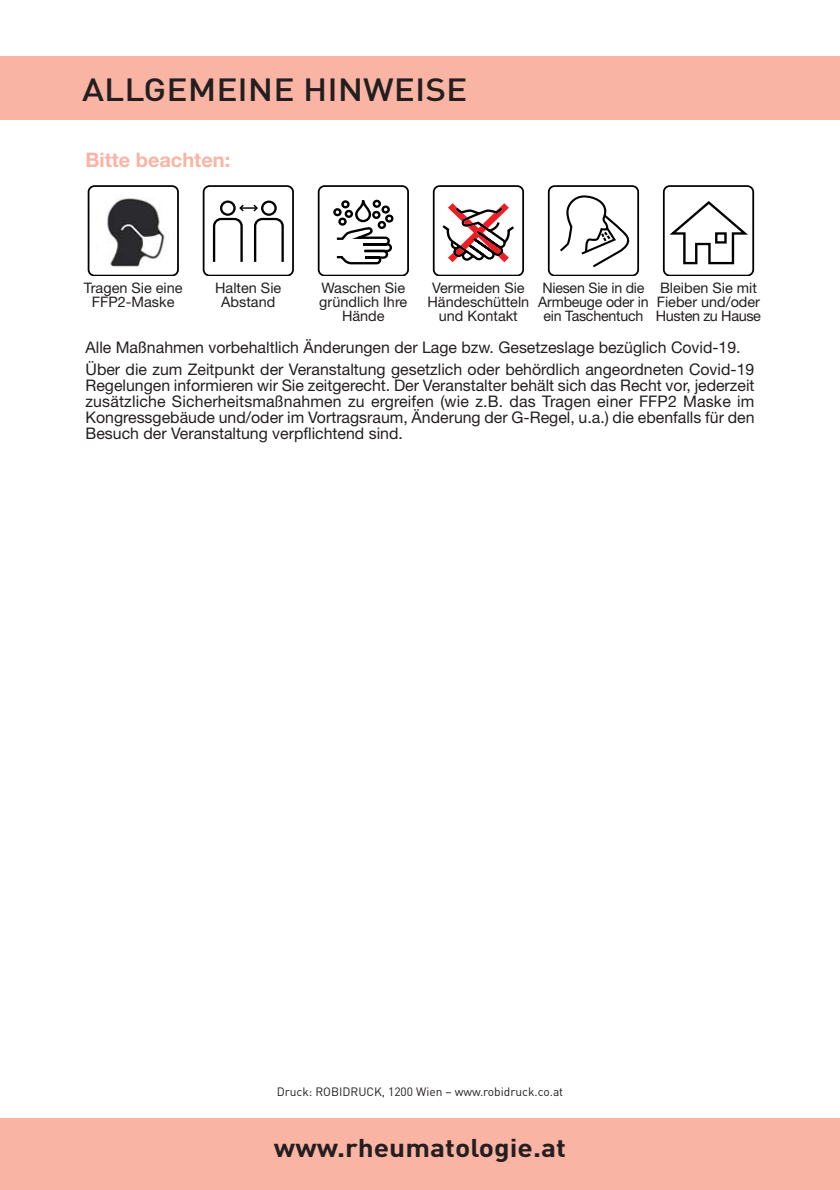
<style>
.page{position:relative;width:840px;height:1190px;background:#fff}
.page>*{position:absolute;margin:0;border:0;box-sizing:border-box;transform-origin:0 0}
.t1{font:500 31.8px "DIN";color:#231f20;scale:1.11 1}
.t2{font:700 25.4px "DIN";color:#231f20;scale:1.11 1}
.t3{font:700 20px "Helvetica Neue";color:#f9b4a3}
.t4{font:16px/16px "Helvetica Neue";color:#231f20}
.t5{font:14.4px/14px "Helvetica Neue";color:#231f20;text-align:center}
.t6{font:12px "DIN";color:#231f20}
</style>
<div class="page">
<div style="left:0;top:56px;width:840px;height:64px;background:#f9b4a3"></div>
<div style="left:0;top:1118px;width:840px;height:72px;background:#f9b4a3"></div>
<div style="left:88px;top:185px;width:91px;height:91px;border:2px solid #000;border-radius:6px"></div>
<div style="left:203px;top:185px;width:91px;height:91px;border:2px solid #000;border-radius:6px"></div>
<div style="left:261px;top:201px;width:16px;height:15px;border:2px solid #000;border-radius:50%"></div>
<div style="left:220px;top:201px;width:16px;height:15px;border:2px solid #000;border-radius:50%"></div>
<svg style="left:212px;top:203px;width:72px;height:59px"></svg>
<div style="left:318px;top:185px;width:91px;height:91px;border:2px solid #000;border-radius:6px"></div>
<svg style="left:336px;top:227px;width:56px;height:38px"></svg>
<div style="left:338px;top:218px;width:9px;height:8px;border:2px solid #000;border-radius:50%"></div>
<div style="left:333px;top:208px;width:9px;height:8px;border:2px solid #000;border-radius:50%"></div>
<div style="left:345px;top:210px;width:8px;height:8px;border:2px solid #000;border-radius:50%"></div>
<div style="left:355px;top:199px;width:16px;height:23px;border:2px solid #000;border-radius:7px"></div>
<div style="left:378px;top:221px;width:8px;height:8px;border:2px solid #000;border-radius:50%"></div>
<div style="left:385px;top:214px;width:8px;height:9px;border:2px solid #000;border-radius:50%"></div>
<div style="left:382px;top:205px;width:8px;height:9px;border:2px solid #000;border-radius:50%"></div>
<div style="left:372px;top:211px;width:9px;height:8px;border:2px solid #000;border-radius:50%"></div>
<div style="left:373px;top:200px;width:8px;height:8px;border:2px solid #000;border-radius:50%"></div>
<div style="left:341px;top:200px;width:9px;height:8px;border:2px solid #000;border-radius:50%"></div>
<div style="left:433px;top:185px;width:91px;height:91px;border:2px solid #000;border-radius:6px"></div>
<svg style="left:442px;top:203px;width:72px;height:59px"></svg>
<div style="left:548px;top:185px;width:91px;height:91px;border:2px solid #000;border-radius:6px"></div>
<svg style="left:560px;top:195px;width:70px;height:73px"></svg>
<div style="left:663px;top:185px;width:91px;height:91px;border:2px solid #000;border-radius:6px"></div>
<svg style="left:669px;top:201px;width:79px;height:64px"></svg>
<img style="left:92px;top:190px;width:83px;height:82px;border-radius:50%">
<h1 class="t1" style="left:82px;top:79px;width:349px">ALLGEMEINE HINWEISE</h1>
<p class="t3" style="left:86px;top:153px;width:146px">Bitte beachten:</p>
<p class="t5" style="left:84px;top:282px;width:100px">Tragen Sie eine<br>FFP2-Maske</p>
<p class="t5" style="left:215px;top:282px;width:68px">Halten Sie<br>Abstand</p>
<p class="t5" style="left:319px;top:282px;width:90px">Waschen Sie gründlich Ihre<br>Hände</p>
<p class="t5" style="left:428px;top:282px;width:103px">Vermeiden Sie<br>Händeschütteln und Kontakt</p>
<p class="t5" style="left:538px;top:282px;width:112px">Niesen Sie in die<br>Armbeuge oder in ein Taschentuch</p>
<p class="t5" style="left:656px;top:282px;width:107px;text-align:left">Bleiben Sie mit<br>Fieber und/oder<br>Husten zu Hause</p>
<p class="t4" style="left:86px;top:338px;width:670px;line-height:21.6px">Alle Maßnahmen vorbehaltlich Änderungen der Lage bzw. Gesetzeslage bezüglich Covid-19.<br>Über die zum Zeitpunkt der Veranstaltung gesetzlich oder behördlich angeordneten Covid-19</p>
<p class="t4" style="left:86px;top:379px;width:671px;text-align:justify">Regelungen informieren wir Sie zeitgerecht. Der Veranstalter behält sich das Recht vor, jederzeit zusätzliche Sicherheitsmaßnahmen zu ergreifen (wie z.B. das Tragen einer FFP2 Maske im Kongressgebäude und/oder im Vortragsraum, Änderung der G-Regel, u.a.) die ebenfalls für den Besuch der Veranstaltung verpflichtend sind.</p>
<p class="t6" style="left:277px;top:1087px;width:288px">Druck: ROBIDRUCK, 1200 Wien – www.robidruck.co.at</p>
<h2 class="t2" style="left:274px;top:1139px;width:265px">www.rheumatologie.at</h2>
</div>
